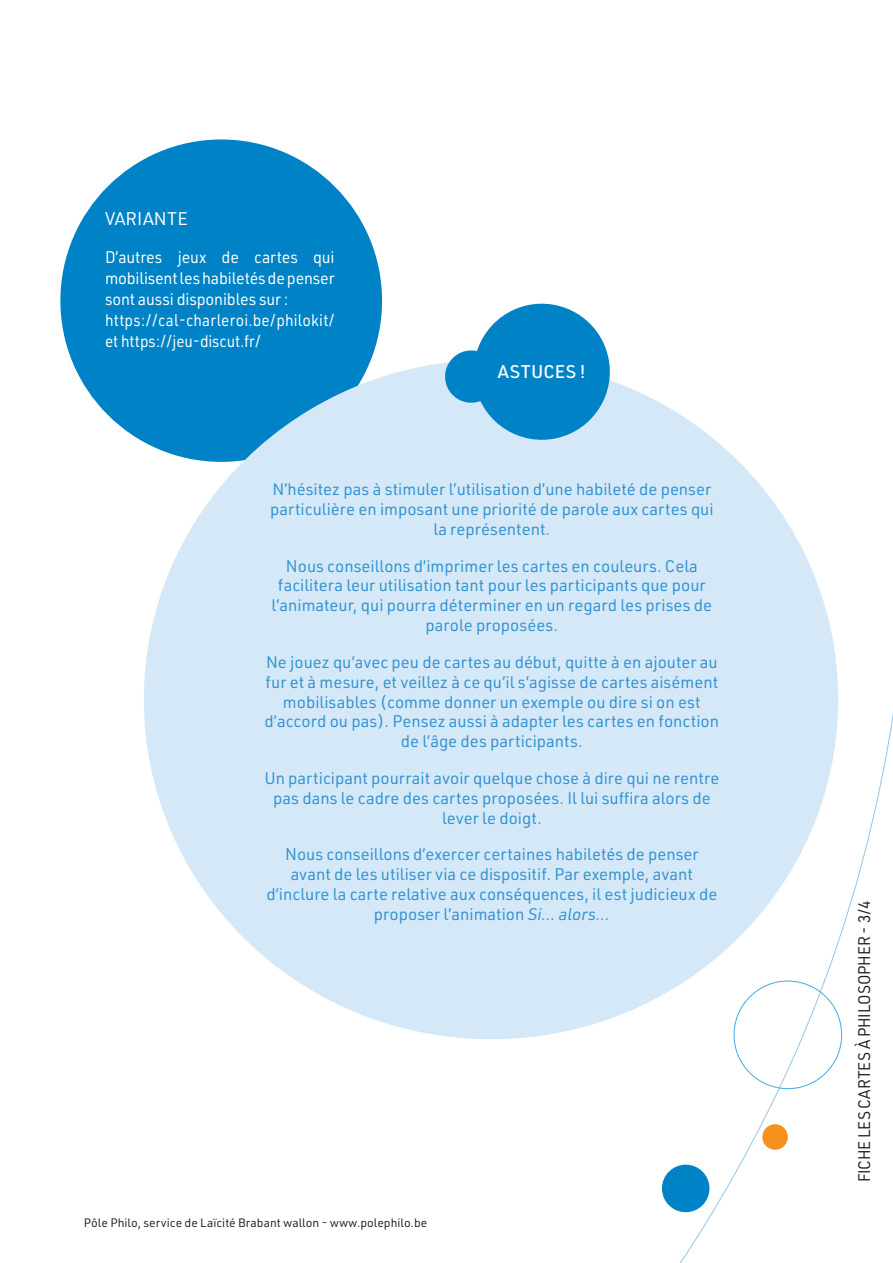
<style>
.page{position:relative;width:893px;height:1263px;background:#fff}
.page>*{position:absolute;margin:0;border:0;box-sizing:border-box;transform-origin:0 0}
.en_pratique_titre{font:18px "URWDIN";color:#fff}
.B_Titre_3{font:500 18px "URWDIN";letter-spacing:.025em;color:#fff}
.B_public_2{font:16.5px/19.8px "URWDIN";color:#3092d0;text-align:center}
.B_public_2-2{font:16.5px/21px "URWDIN";letter-spacing:-.005em;color:#fff;text-align:justify;scale:.96 1}
.B_public_2-3{font:16.5px/21px "URWDIN";letter-spacing:-.005em;color:#fff;scale:.92 1}
.t1{font:16.5px "URWDIN";letter-spacing:-.01em;color:#231f20;scale:.94 1}
.t2{font:12px "URWDIN";color:#231f20}
.s1{font-style:italic}
</style>
<div class="page">
<div style="left:662px;top:1165px;width:47px;height:47px;background:#0082c7;border-radius:50%"></div>
<div style="left:60px;top:139px;width:322px;height:323px;background:#0082c7;border-radius:50%"></div>
<div style="left:144px;top:360px;width:694px;height:679px;background:#d4e8f7;border-radius:50%"></div>
<svg style="left:441px;top:303px;width:178px;height:137px"></svg>
<p class="en_pratique_titre" style="left:105px;top:207px;width:84px">VARIANTE</p>
<p class="B_public_2-2" style="left:105px;top:247px;width:241px">D’autres jeux de cartes qui mobilisent les habiletés de penser sont aussi disponibles sur :</p>
<p class="B_public_2-3" style="left:105px;top:310px;width:251px">https://cal-charleroi.be/philokit/ et https://jeu-discut.fr/</p>
<p class="B_Titre_3" style="left:498px;top:360px;width:89px">ASTUCES !</p>
<p class="B_public_2" style="left:270px;top:479px;width:445px">N’hésitez pas à stimuler l’utilisation d’une habileté de penser particulière en imposant une priorité de parole aux cartes qui la représentent.</p>
<p class="B_public_2" style="left:272px;top:555px;width:442px">Nous conseillons d’imprimer les cartes en couleurs. Cela facilitera leur utilisation tant pour les participants que pour l’animateur, qui pourra déterminer en un regard les prises de parole proposées.</p>
<p class="B_public_2" style="left:265px;top:652px;width:456px">Ne jouez qu’avec peu de cartes au début, quitte à en ajouter au fur et à mesure, et veillez à ce qu’il s’agisse de cartes aisément mobilisables (comme donner un exemple ou dire si on est d’accord ou pas). Pensez aussi à adapter les cartes en fonction de l’âge des participants.</p>
<p class="B_public_2" style="left:264px;top:768px;width:457px">Un participant pourrait avoir quelque chose à dire qui ne rentre pas dans le cadre des cartes proposées. Il lui suffira alors de lever le doigt.</p>
<p class="B_public_2" style="left:266px;top:844px;width:452px">Nous conseillons d’exercer certaines habiletés de penser avant de les utiliser via ce dispositif. Par exemple, avant d’inclure la carte relative aux conséquences, il est judicieux de proposer l’animation <span class="s1">Si… alors…</span></p>
<p class="t2" style="left:84px;top:1215px;width:345px">Pôle Philo, service de Laïcité Brabant wallon - www.polephilo.be</p>
<p class="t1" style="left:853px;top:1182px;width:301px;rotate:-90deg">FICHE LES CARTES À PHILOSOPHER - 3/4</p>
</div>
